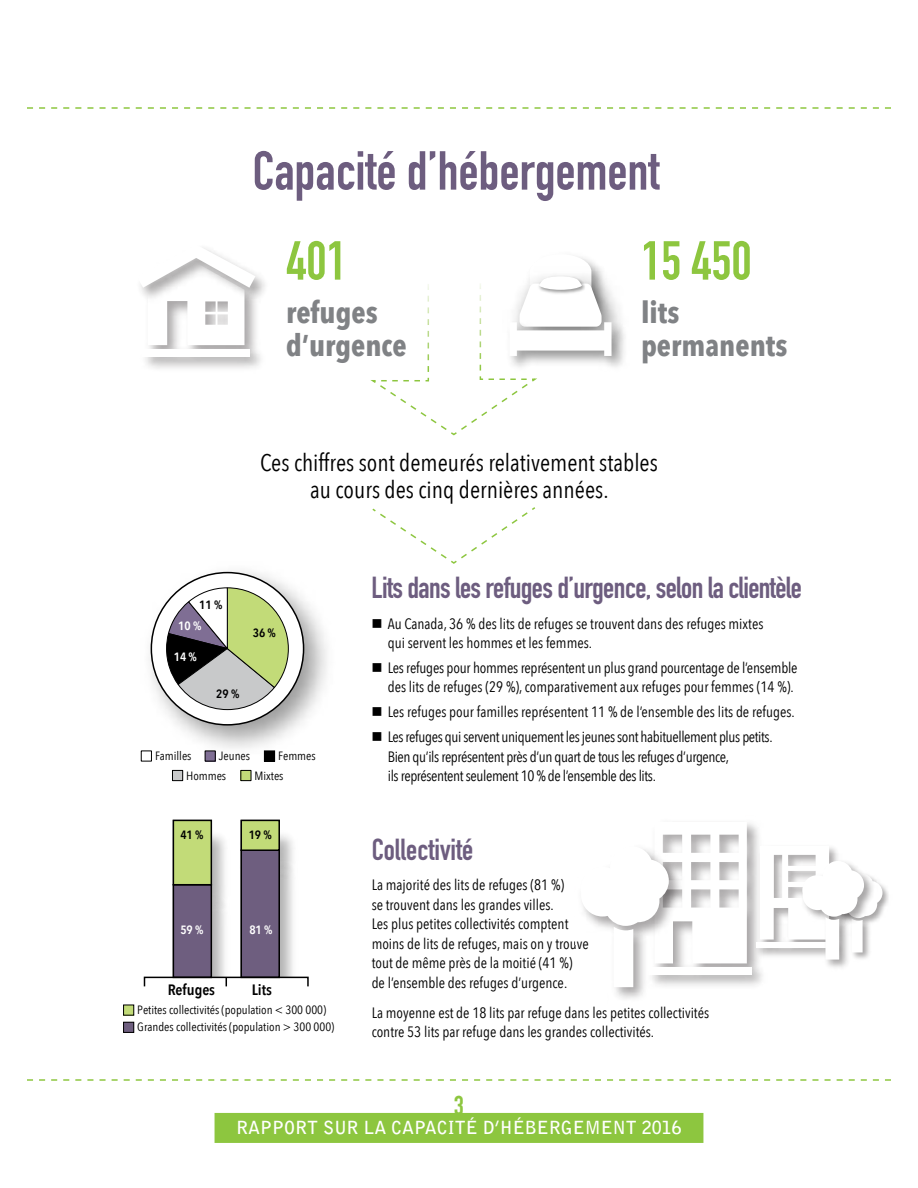
<style>
.page{position:relative;width:918px;height:1188px;background:#fff}
.page>*{position:absolute;margin:0;border:0;box-sizing:border-box;transform-origin:0 0}
.t1{font:54px "DIN Engschrift Std";color:#6d5d7f}
.t2{font:54px "DIN Engschrift Std";color:#8dc63f}
.t3{font:30px "DIN Engschrift Std";letter-spacing:-.02em;color:#6d5d7f}
.t4{font:700 30px/33px "Avenir Next Condensed";color:#808285}
.t5{font:30px "DIN Engschrift Std";color:#6d5d7f}
.t6{font:27px "DIN Engschrift Std";color:#8dc63f}
.t7{font:24px/27px "Avenir Next Condensed";color:#000;text-align:center}
.t8{font:700 18px "Bell Gothic Std";color:#fff}
.t9{font:15px/19.5px "Avenir Next Condensed";color:#000}
.t10{font:15px/19.5px "Avenir Next Condensed";letter-spacing:-.025em;color:#000}
.t11{font:600 15px "Avenir Next Condensed";letter-spacing:-.005em;color:#000;scale:1.04 1}
.t12{font:12px/19.5px "Avenir Next Condensed";letter-spacing:-.005em;color:#000;scale:1.04 1}
.t13{font:600 12px "Avenir Next Condensed";letter-spacing:-.005em;color:#000;scale:1.04 1}
.t14{font:600 12px "Avenir Next Condensed";letter-spacing:-.005em;color:#fff;scale:1.04 1}
</style>
<div class="page">
<svg style="left:27px;top:107px;width:864px;height:2px"></svg>
<svg style="left:27px;top:1079px;width:864px;height:2px"></svg>
<div style="left:215px;top:1113px;width:488px;height:30px;background:#8dc63f"></div>
<svg style="left:138px;top:245px;width:117px;height:97px"></svg>
<img style="left:145px;top:342px;width:116px;height:27px">
<div style="left:143px;top:349px;width:107px;height:8px;background:#fff"></div>
<img style="left:612px;top:316px;width:14px;height:51px">
<img style="left:140px;top:571px;width:187px;height:191px">
<svg style="left:151px;top:573px;width:153px;height:152px"></svg>
<svg style="left:166px;top:587px;width:123px;height:123px"></svg>
<div style="left:141px;top:751px;width:10px;height:10px;background:#fff"></div>
<div style="left:141px;top:751px;width:11px;height:10px;border:1px solid #000"></div>
<div style="left:205px;top:751px;width:10px;height:10px;background:#7f6e94"></div>
<div style="left:205px;top:751px;width:11px;height:10px;border:1px solid #000"></div>
<div style="left:172px;top:770px;width:11px;height:11px;background:#c8c9ca"></div>
<div style="left:172px;top:770px;width:11px;height:11px;border:1px solid #000"></div>
<div style="left:241px;top:770px;width:10px;height:11px;background:#c2db78"></div>
<div style="left:240px;top:770px;width:11px;height:11px;border:1px solid #000"></div>
<div style="left:264px;top:751px;width:11px;height:10px;background:#000"></div>
<img style="left:236px;top:883px;width:66px;height:94px">
<img style="left:168px;top:918px;width:66px;height:59px">
<img style="left:240px;top:826px;width:53px;height:57px">
<img style="left:172px;top:826px;width:53px;height:92px">
<div style="left:241px;top:850px;width:38px;height:127px;background:#6e5e7f"></div>
<div style="left:241px;top:849px;width:39px;height:129px;border:2px solid #000"></div>
<div style="left:173px;top:885px;width:38px;height:92px;background:#6e5e7f"></div>
<div style="left:173px;top:884px;width:39px;height:94px;border:2px solid #000"></div>
<div style="left:241px;top:820px;width:38px;height:30px;background:#c2db78"></div>
<div style="left:241px;top:820px;width:39px;height:31px;border:2px solid #000"></div>
<div style="left:173px;top:820px;width:38px;height:65px;background:#c2db78"></div>
<div style="left:173px;top:820px;width:39px;height:65px;border:2px solid #000"></div>
<div style="left:144px;top:977px;width:165px;height:10px;border:2px solid #000"></div>
<div style="left:124px;top:1005px;width:10px;height:10px;background:#c2db78"></div>
<div style="left:123px;top:1005px;width:11px;height:11px;border:1px solid #000"></div>
<div style="left:124px;top:1022px;width:10px;height:10px;background:#6e5e7f"></div>
<div style="left:123px;top:1022px;width:11px;height:11px;border:1px solid #000"></div>
<svg style="left:370px;top:257px;width:242px;height:179px"></svg>
<svg style="left:372px;top:507px;width:164px;height:57px"></svg>
<img style="left:747px;top:823px;width:12px;height:138px">
<img style="left:755px;top:841px;width:5px;height:96px">
<img style="left:751px;top:937px;width:10px;height:25px">
<div style="left:756px;top:942px;width:77px;height:6px;background:#fff"></div>
<svg style="left:583px;top:833px;width:164px;height:154px"></svg>
<img style="left:883px;top:886px;width:6px;height:24px">
<img style="left:826px;top:960px;width:22px;height:8px">
<svg style="left:760px;top:847px;width:123px;height:113px"></svg>
<h1 class="t1" style="left:253px;top:139px;width:408px">Capacité d’hébergement</h1>
<h1 class="t2" style="left:286px;top:229px;width:62px">401</h1>
<h2 class="t4" style="left:286px;top:296px;width:122px">refuges d’urgence</h2>
<h1 class="t2" style="left:641px;top:229px;width:112px">15 450</h1>
<h2 class="t4" style="left:641px;top:296px;width:148px">lits permanents</h2>
<h3 class="t7" style="left:260px;top:448px;width:399px">Ces chiffres sont demeurés relativement stables au cours des cinq dernières années.</h3>
<p class="t13" style="left:199px;top:595px;width:24px">11 %</p>
<p class="t14" style="left:178px;top:615px;width:24px">10 %</p>
<p class="t14" style="left:174px;top:646px;width:24px">14 %</p>
<p class="t13" style="left:216px;top:683px;width:24px">29 %</p>
<p class="t13" style="left:253px;top:622px;width:24px">36 %</p>
<p class="t12" style="left:155px;top:745px;width:37px">Familles</p>
<p class="t12" style="left:186px;top:745px;width:63px;text-indent:33px">Jeunes<br>Hommes</p>
<p class="t12" style="left:278px;top:745px;width:38px">Femmes</p>
<p class="t12" style="left:255px;top:765px;width:29px">Mixtes</p>
<p class="t13" style="left:180px;top:824px;width:24px">41 %</p>
<p class="t13" style="left:249px;top:824px;width:24px">19 %</p>
<p class="t14" style="left:180px;top:920px;width:24px">59 %</p>
<p class="t14" style="left:249px;top:920px;width:24px">81 %</p>
<p class="t11" style="left:168px;top:977px;width:47px">Refuges</p>
<p class="t11" style="left:252px;top:977px;width:21px">Lits</p>
<p class="t12" style="left:137px;top:1001px;width:191px;line-height:17.2px">Petites collectivités (population &lt; 300 000)<br>Grandes collectivités (population &gt; 300 000)</p>
<h2 class="t3" style="left:372px;top:570px;width:432px">Lits dans les refuges d’urgence, selon la clientèle</h2>
<p class="t9" style="left:388px;top:613px;width:377px;text-indent:-16px">■ Au Canada, 36 % des lits de refuges se trouvent dans des refuges mixtes qui servent les hommes et les femmes.</p>
<p class="t9" style="left:372px;top:657px;width:428px;text-align:right">■ Les refuges pour hommes représentent un plus grand pourcentage de l’ensemble des lits de refuges (29 %), comparativement aux refuges pour femmes (14 %).</p>
<p class="t9" style="left:372px;top:702px;width:425px">■ Les refuges pour familles représentent 11 % de l’ensemble des lits de refuges.</p>
<p class="t10" style="left:388px;top:727px;width:386px;text-indent:-16px">■ Les refuges qui servent uniquement les jeunes sont habituellement plus petits.<br>Bien qu’ils représentent près d’un quart de tous les refuges d’urgence,<br>ils représentent seulement 10 % de l’ensemble des lits.</p>
<h2 class="t5" style="left:372px;top:832px;width:103px">Collectivité</h2>
<p class="t9" style="left:372px;top:874px;width:219px">La majorité des lits de refuges (81 %)<br>se trouvent dans les grandes villes.<br>Les plus petites collectivités comptent moins de lits de refuges, mais on y trouve tout de même près de la moitié (41 %) de l’ensemble des refuges d’urgence.</p>
<p class="t9" style="left:372px;top:1002px;width:339px">La moyenne est de 18 lits par refuge dans les petites collectivités contre 53 lits par refuge dans les grandes collectivités.</p>
<h3 class="t6" style="left:454px;top:1089px;width:12px">3</h3>
<p class="t8" style="left:236px;top:1117px;width:447px">RAPPORT SUR LA CAPACITÉ D’HÉBERGEMENT 2016</p>
</div>
